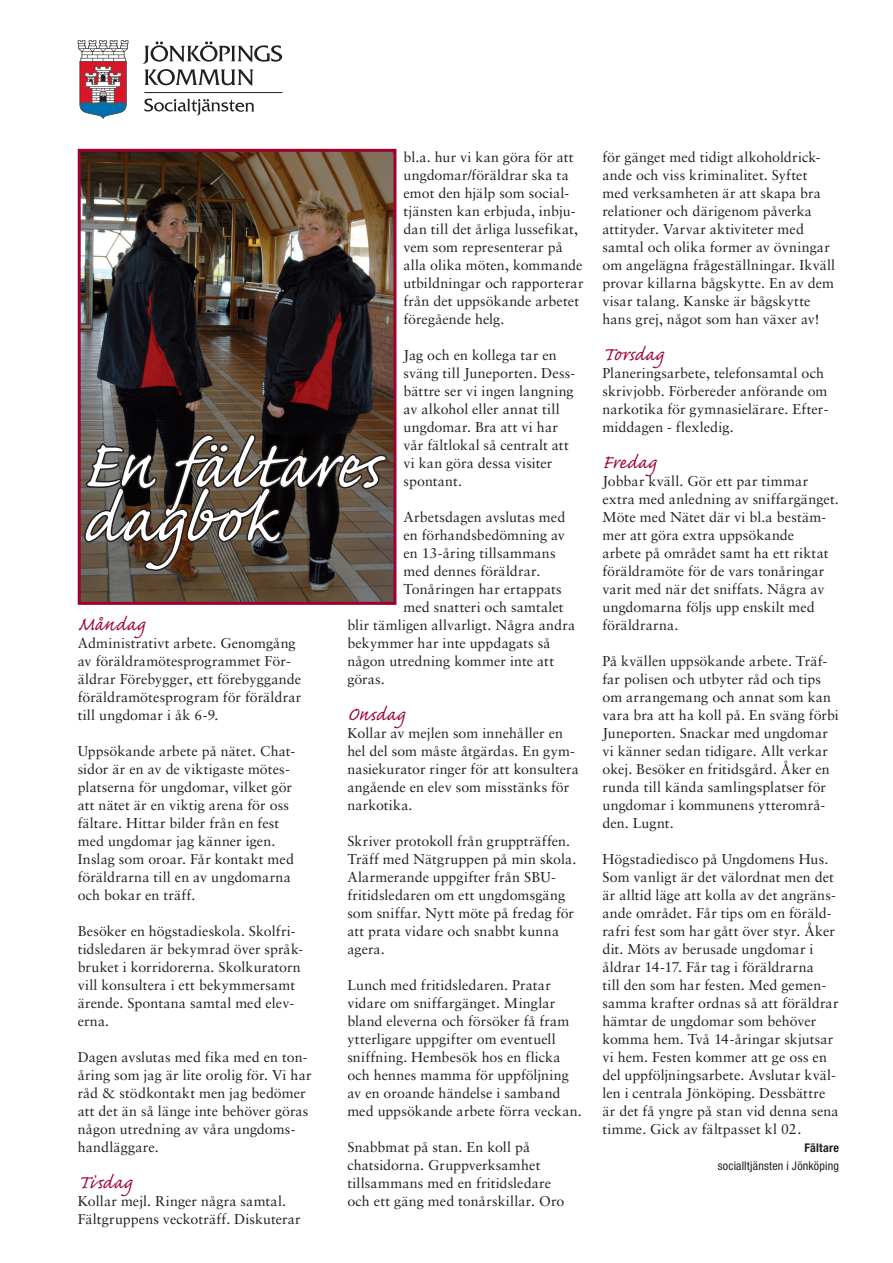
<style>
.page{position:relative;width:893px;height:1263px;background:#fff}
.page>*{position:absolute;margin:0;border:0;box-sizing:border-box;transform-origin:0 0}
.t1{font:85.5px "Caflisch Script Pro";color:#fff}
.t2{font:85.5px "Caflisch Script Pro";letter-spacing:.02em;color:#fff}
.t3{font:24px "Caflisch Script Pro";letter-spacing:.045em;color:#9e012e}
.t4{font:24px "Caflisch Script Pro";letter-spacing:.015em;color:#9e012e}
.t5{font:14.25px/18px "Sabon";letter-spacing:.005em;color:#231f20}
.t6{font:condensed 12px "Helvetica Neue";letter-spacing:.015em;color:#231f20}
.t7{font:700 condensed 12px "Helvetica Neue";letter-spacing:.02em;color:#231f20}
</style>
<div class="page">
<img style="left:82px;top:153px;width:310px;height:448px">
<div style="left:78px;top:149px;width:318px;height:456px;border:3px solid #9e012e"></div>
<svg style="left:83px;top:432px;width:306px;height:140px;background:#413831"></svg>
<svg style="left:143px;top:41px;width:139px;height:45px"></svg>
<hr style="left:144px;top:92px;width:138px;height:1px;background:#231f20">
<svg style="left:78px;top:40px;width:50px;height:79px"></svg>
<svg style="left:144px;top:99px;width:110px;height:17px"></svg>
<p class="t5" style="left:403px;top:148px;width:182px">bl.a. hur vi kan göra för att ungdomar/föräldrar ska ta emot den hjälp som social&shy;tjänsten kan erbjuda, inbju&shy;dan till det årliga lussefikat, vem som representerar på alla olika möten, kommande utbildningar och rapporterar från det uppsökande arbetet föregående helg.</p>
<p class="t5" style="left:403px;top:346px;width:173px">Jag och en kollega tar en sväng till Juneporten. Dess&shy;bättre ser vi ingen langning av alkohol eller annat till ungdomar. Bra att vi har vår fältlokal så centralt att vi kan göra dessa visiter spontant.</p>
<p class="t5" style="left:403px;top:508px;width:163px">Arbetsdagen avslutas med</p>
<p class="t5" style="left:403px;top:526px;width:163px">en förhandsbedömning av</p>
<p class="t5" style="left:403px;top:544px;width:154px">en 13-åring tillsammans</p>
<p class="t5" style="left:403px;top:562px;width:138px">med dennes föräldrar.</p>
<p class="t5" style="left:403px;top:580px;width:160px">Tonåringen har ertappats</p>
<p class="t5" style="left:403px;top:598px;width:162px">med snatteri och samtalet</p>
<p class="t5" style="left:347px;top:616px;width:229px">blir tämligen allvarligt. Några andra</p>
<p class="t5" style="left:347px;top:634px;width:205px">bekymmer har inte uppdagats så</p>
<p class="t5" style="left:347px;top:652px;width:208px">någon utredning kommer inte att</p>
<p class="t5" style="left:347px;top:670px;width:39px">göras.</p>
<h2 class="t3" style="left:347px;top:702px;width:59px">Onsdag</h2>
<p class="t5" style="left:347px;top:724px;width:233px">Kollar av mejlen som innehåller en hel del som måste åtgärdas. En gym&shy;nasiekurator ringer för att konsultera angående en elev som misstänks för narkotika.</p>
<p class="t5" style="left:347px;top:832px;width:231px">Skriver protokoll från gruppträffen.<br>Träff med Nätgruppen på min skola.<br>Alarmerande uppgifter från SBU&shy;fritidsledaren om ett ungdomsgäng som sniffar. Nytt möte på fredag för att prata vidare och snabbt kunna agera.</p>
<p class="t5" style="left:347px;top:976px;width:236px">Lunch med fritidsledaren. Pratar vidare om sniffargänget. Minglar bland eleverna och försöker få fram ytterligare uppgifter om eventuell sniffning. Hembesök hos en flicka och hennes mamma för uppföljning av en oroande händelse i samband med uppsökande arbete förra veckan.</p>
<p class="t5" style="left:347px;top:1138px;width:219px">Snabbmat på stan. En koll på chatsidorna. Gruppverksamhet tillsammans med en fritidsledare och ett gäng med tonårskillar. Oro</p>
<h1 class="t1" style="left:82px;top:421px;width:305px">En fältares</h1>
<h1 class="t2" style="left:82px;top:475px;width:195px">dagbok</h1>
<h2 class="t3" style="left:78px;top:612px;width:69px">Måndag</h2>
<p class="t5" style="left:78px;top:634px;width:225px">Administrativt arbete. Genomgång av föräldramötesprogrammet För&shy;äldrar Förebygger, ett förebyggande föräldramötesprogram för föräldrar till ungdomar i åk 6-9.</p>
<p class="t5" style="left:78px;top:742px;width:219px">Uppsökande arbete på nätet. Chat&shy;sidor är en av de viktigaste mötes&shy;platserna för ungdomar, vilket gör att nätet är en viktig arena för oss fältare. Hittar bilder från en fest med ungdomar jag känner igen.<br>Inslag som oroar. Får kontakt med föräldrarna till en av ungdomarna och bokar en träff.</p>
<p class="t5" style="left:78px;top:922px;width:227px">Besöker en högstadieskola. Skolfri&shy;tidsledaren är bekymrad över språk&shy;bruket i korridorerna. Skolkuratorn vill konsultera i ett bekymmersamt ärende. Spontana samtal med elev&shy;erna.</p>
<p class="t5" style="left:78px;top:1048px;width:235px">Dagen avslutas med fika med en ton&shy;åring som jag är lite orolig för. Vi har råd &amp; stödkontakt men jag bedömer att det än så länge inte behöver göras någon utredning av våra ungdoms&shy;handläggare.</p>
<h2 class="t3" style="left:78px;top:1170px;width:56px">Tisdag</h2>
<p class="t5" style="left:78px;top:1192px;width:225px">Kollar mejl. Ringer några samtal.<br>Fältgruppens veckoträff. Diskuterar</p>
<p class="t5" style="left:602px;top:148px;width:234px">för gänget med tidigt alkoholdrick&shy;ande och viss kriminalitet. Syftet med verksamheten är att skapa bra relationer och därigenom påverka attityder. Varvar aktiviteter med samtal och olika former av övningar om angelägna frågeställningar. Ikväll provar killarna bågskytte. En av dem visar talang. Kanske är bågskytte hans grej, något som han växer av!</p>
<h2 class="t4" style="left:602px;top:342px;width:63px">Torsdag</h2>
<p class="t5" style="left:602px;top:364px;width:228px">Planeringsarbete, telefonsamtal och skrivjobb. Förbereder anförande om narkotika för gymnasielärare. Efter&shy;middagen - flexledig.</p>
<h2 class="t3" style="left:602px;top:450px;width:55px">Fredag</h2>
<p class="t5" style="left:602px;top:472px;width:238px">Jobbar kväll. Gör ett par timmar extra med anledning av sniffargänget.<br>Möte med Nätet där vi bl.a bestäm&shy;mer att göra extra uppsökande<br>arbete på området samt ha ett riktat föräldramöte för de vars tonåringar varit med när det sniffats. Några av ungdomarna följs upp enskilt med föräldrarna.</p>
<p class="t5" style="left:602px;top:652px;width:238px">På kvällen uppsökande arbete. Träf&shy;far polisen och utbyter råd och tips om arrangemang och annat som kan vara bra att ha koll på. En sväng förbi Juneporten. Snackar med ungdomar vi känner sedan tidigare. Allt verkar okej. Besöker en fritidsgård. Åker en runda till kända samlingsplatser för ungdomar i kommunens ytterområ&shy;den. Lugnt.</p>
<p class="t5" style="left:602px;top:850px;width:238px">Högstadiedisco på Ungdomens Hus.<br>Som vanligt är det välordnat men det är alltid läge att kolla av det angräns&shy;ande området. Får tips om en föräld&shy;rafri fest som har gått över styr. Åker dit. Möts av berusade ungdomar i åldrar 14-17. Får tag i föräldrarna<br>till den som har festen. Med gemen&shy;samma krafter ordnas så att föräldrar hämtar de ungdomar som behöver komma hem. Två 14-åringar skjutsar vi hem. Festen kommer att ge oss en del uppföljningsarbete. Avslutar kväl&shy;len i centrala Jönköping. Dessbättre är det få yngre på stan vid denna sena timme. Gick av fältpasset kl 02.</p>
<p class="t7" style="left:804px;top:1140px;width:36px">Fältare</p>
<p class="t6" style="left:718px;top:1159px;width:123px">socialltjänsten i Jönköping</p>
</div>
